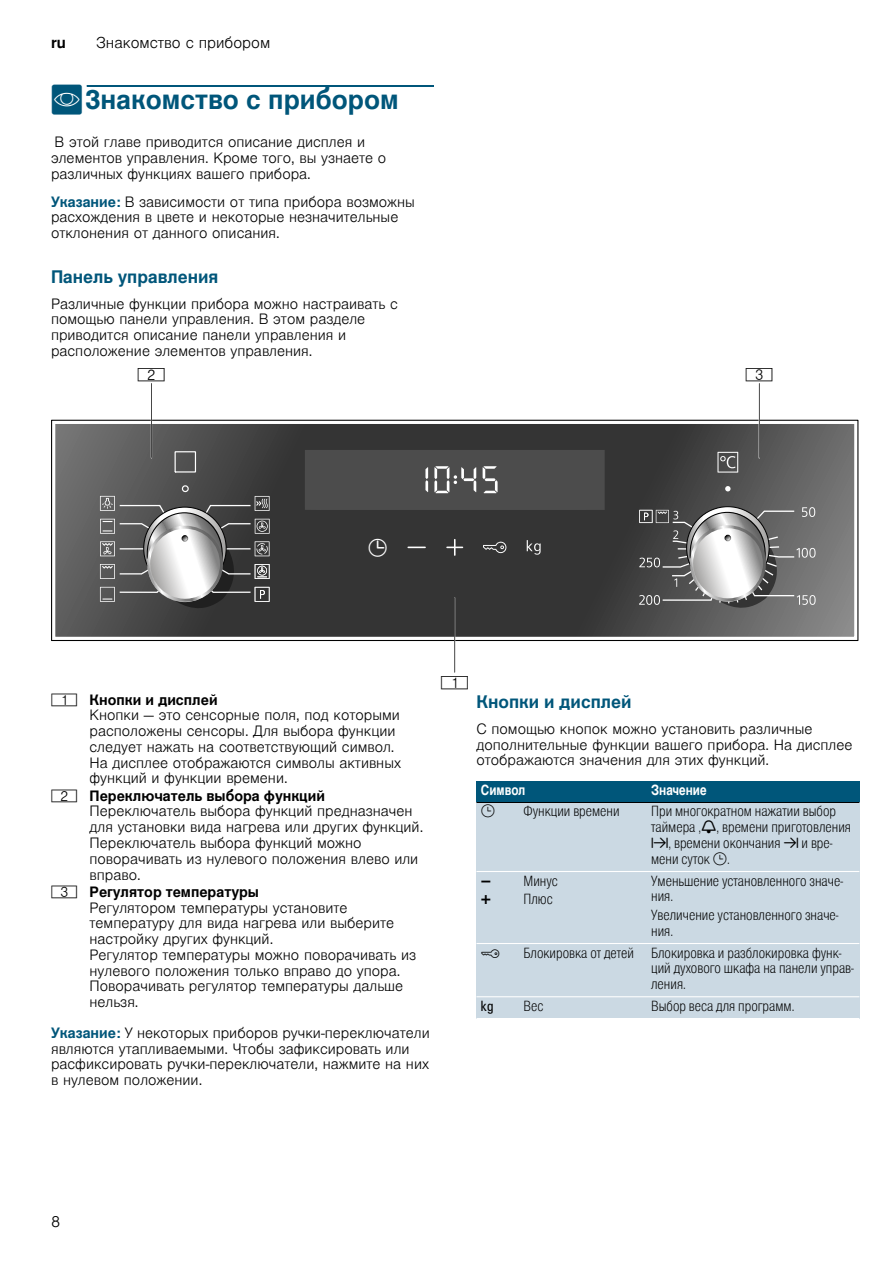
<style>
.page{position:relative;width:893px;height:1263px;background:#fff}
.page>*{position:absolute;margin:0;border:0;box-sizing:border-box;transform-origin:0 0}
.t1{font:700 26.25px "Nimbus San L";color:#00567a}
.t2{font:700 17.25px "Nimbus San L";color:#00567a}
.t3{font:300 15px "Nimbus San L";color:#000}
.t4{font:700 15px "Nimbus San L";color:#000}
.t5{font:300 14.25px/15.8px "Nimbus San L";color:#000}
.t6{font:14.25px/15.8px "Nimbus San L Lig Con";color:#000}
.t7{font:14.25px "Nimbus San L Bol Con";color:#fff}
.t8{font:14.25px/18.8px "BSH Symb Gaggenau";color:#000}
.t9{font:14.25px "BSH Symb PH3";color:#000}
.t10{font:14.25px "BSH Symb PH1";color:#000}
.t11{font:14.25px "BSH Symb PH2";color:#000}
.s1{font-family:"BSH Symb PG2";font-weight:400;font-size:27px}
.s2{font-weight:700;color:#00567a}
.s3{font-family:"BSH Symb PG";font-weight:400}
.s4{font-weight:700}
.s5{font-family:"BSH Symb All"}
.s6{font-family:"BSH Symb PH1"}
.s7{font-family:"BSH Symb PH3"}
</style>
<div class="page">
<div style="left:87px;top:85px;width:347px;height:2px;border:1px solid #00567a"></div>
<svg style="left:51px;top:419px;width:808px;height:224px"></svg>
<svg style="left:717px;top:452px;width:21px;height:21px"></svg>
<svg style="left:725px;top:486px;width:5px;height:5px"></svg>
<svg style="left:639px;top:507px;width:176px;height:108px"></svg>
<div style="left:724px;top:535px;width:7px;height:6px;border:1px solid #fff;border-radius:50%"></div>
<svg style="left:100px;top:484px;width:170px;height:132px"></svg>
<svg style="left:174px;top:450px;width:23px;height:24px"></svg>
<svg style="left:408px;top:547px;width:17px;height:1px"></svg>
<svg style="left:447px;top:540px;width:15px;height:15px"></svg>
<svg style="left:483px;top:541px;width:23px;height:12px"></svg>
<svg style="left:526px;top:540px;width:14px;height:15px"></svg>
<div style="left:51px;top:420px;width:807px;height:221px;border:1px solid #000"></div>
<hr style="left:454px;top:598px;width:1px;height:74px;background:#000">
<hr style="left:151px;top:383px;width:1px;height:74px;background:#000">
<hr style="left:758px;top:383px;width:2px;height:74px;background:#fff">
<hr style="left:759px;top:383px;width:1px;height:74px;background:#000">
<div style="left:305px;top:450px;width:299px;height:60px;background:#4c4c4c"></div>
<div style="left:476px;top:781px;width:170px;height:21px;background:#00567a"></div>
<div style="left:646px;top:781px;width:213px;height:21px;background:#00567a"></div>
<div style="left:476px;top:802px;width:43px;height:69px;background:#cbd9e3"></div>
<div style="left:519px;top:802px;width:127px;height:69px;background:#cbd9e3"></div>
<div style="left:646px;top:802px;width:213px;height:69px;background:#cbd9e3"></div>
<div style="left:476px;top:871px;width:43px;height:72px;background:#cbd9e3"></div>
<div style="left:519px;top:871px;width:127px;height:72px;background:#cbd9e3"></div>
<div style="left:646px;top:871px;width:213px;height:72px;background:#cbd9e3"></div>
<div style="left:476px;top:943px;width:43px;height:54px;background:#cbd9e3"></div>
<div style="left:519px;top:943px;width:127px;height:54px;background:#cbd9e3"></div>
<div style="left:646px;top:943px;width:213px;height:54px;background:#cbd9e3"></div>
<div style="left:476px;top:997px;width:43px;height:21px;background:#cbd9e3"></div>
<div style="left:519px;top:997px;width:127px;height:21px;background:#cbd9e3"></div>
<div style="left:646px;top:997px;width:213px;height:21px;background:#cbd9e3"></div>
<hr style="left:476px;top:802px;width:383px;height:1px;background:#000">
<hr style="left:476px;top:871px;width:383px;height:1px;background:#fff">
<hr style="left:476px;top:943px;width:383px;height:1px;background:#fff">
<hr style="left:476px;top:996px;width:383px;height:1px;background:#fff">
<svg style="left:369px;top:538px;width:18px;height:18px"></svg>
<p class="t4" style="left:51px;top:34px;width:16px">ru</p>
<p class="t3" style="left:96px;top:33px;width:176px">Знакомство с прибором</p>
<h1 class="t1" style="left:51px;top:84px;width:349px"><span class="s1">*</span>Знакомство с прибором</h1>
<p class="t5" style="left:51px;top:133px;width:337px">В этой главе приводится описание дисплея и элементов управления. Кроме того, вы узнаете о различных функциях вашего прибора.</p>
<p class="t5" style="left:51px;top:192px;width:365px"><span class="s2">Указание:</span> В зависимости от типа прибора возможны расхождения в цвете и некоторые незначительные отклонения от данного описания.</p>
<p class="t2" style="left:51px;top:266px;width:169px">Панель управления</p>
<p class="t5" style="left:51px;top:294px;width:348px">Различные функции прибора можно настраивать с помощью панели управления. В этом разделе приводится описание панели управления и расположение элементов управления.</p>
<p class="t5" style="left:90px;top:690px;width:313px;text-indent:-39px"><span class="s3">(</span> <span class="s4">Кнопки и дисплей<br></span>Кнопки — это сенсорные поля, под которыми расположены сенсоры. Для выбора функции следует нажать на соответствующий символ.<br>На дисплее отображаются символы активных функций и функции времени.</p>
<p class="t5" style="left:90px;top:786px;width:335px;text-indent:-39px"><span class="s3">0</span> <span class="s4">Переключатель выбора функций </span>Переключатель выбора функций предназначен для установки вида нагрева или других функций.<br>Переключатель выбора функций можно поворачивать из нулевого положения влево или вправо.</p>
<p class="t5" style="left:90px;top:882px;width:328px;text-indent:-38px"><span class="s3">8</span> <span class="s4">Регулятор температуры<br></span>Регулятором температуры установите температуру для вида нагрева или выберите настройку других функций.<br>Регулятор температуры можно поворачивать из нулевого положения только вправо до упора.<br>Поворачивать регулятор температуры дальше нельзя.</p>
<p class="t5" style="left:51px;top:1023px;width:380px"><span class="s2">Указание:</span> У некоторых приборов ручки-переключатели являются утапливаемыми. Чтобы зафиксировать или расфиксировать ручки-переключатели, нажмите на них в нулевом положении.</p>
<p class="t2" style="left:476px;top:691px;width:156px">Кнопки и дисплей</p>
<p class="t5" style="left:476px;top:720px;width:377px">С помощью кнопок можно установить различные дополнительные функции вашего прибора. На дисплее отображаются значения для этих функций.</p>
<p class="t7" style="left:481px;top:781px;width:46px">Символ</p>
<p class="t7" style="left:651px;top:781px;width:57px">Значение</p>
<p class="t9" style="left:481px;top:803px;width:16px">v</p>
<p class="t6" style="left:523px;top:803px;width:98px">Функции времени</p>
<p class="t6" style="left:651px;top:803px;width:201px">При многократном нажатии выбор таймера ,<span class="s5">V</span>, времени приготовления <span class="s6">x</span>, времени окончания <span class="s6">y</span> и вре&shy;мени суток <span class="s7">v</span>.</p>
<p class="t8" style="left:481px;top:871px;width:12px">A @</p>
<p class="t6" style="left:523px;top:870px;width:36px;line-height:18.8px">Минус<br>Плюс</p>
<p class="t6" style="left:651px;top:872px;width:193px">Уменьшение установленного значе&shy;ния.</p>
<p class="t6" style="left:651px;top:906px;width:189px">Увеличение установленного значе&shy;ния.</p>
<p class="t10" style="left:481px;top:944px;width:21px">'</p>
<p class="t6" style="left:651px;top:944px;width:204px;text-indent:-128px">Блoкиpoвкa от дeтeй Блокировка и разблокировка функ&shy;ций духового шкафа на панели управ&shy;ления.</p>
<p class="t11" style="left:481px;top:998px;width:14px">h</p>
<p class="t6" style="left:523px;top:997px;width:21px">Вес</p>
<p class="t6" style="left:651px;top:997px;width:145px">Выбор веса для программ.</p>
<p class="t3" style="left:51px;top:1211px;width:11px">8</p>
</div>
